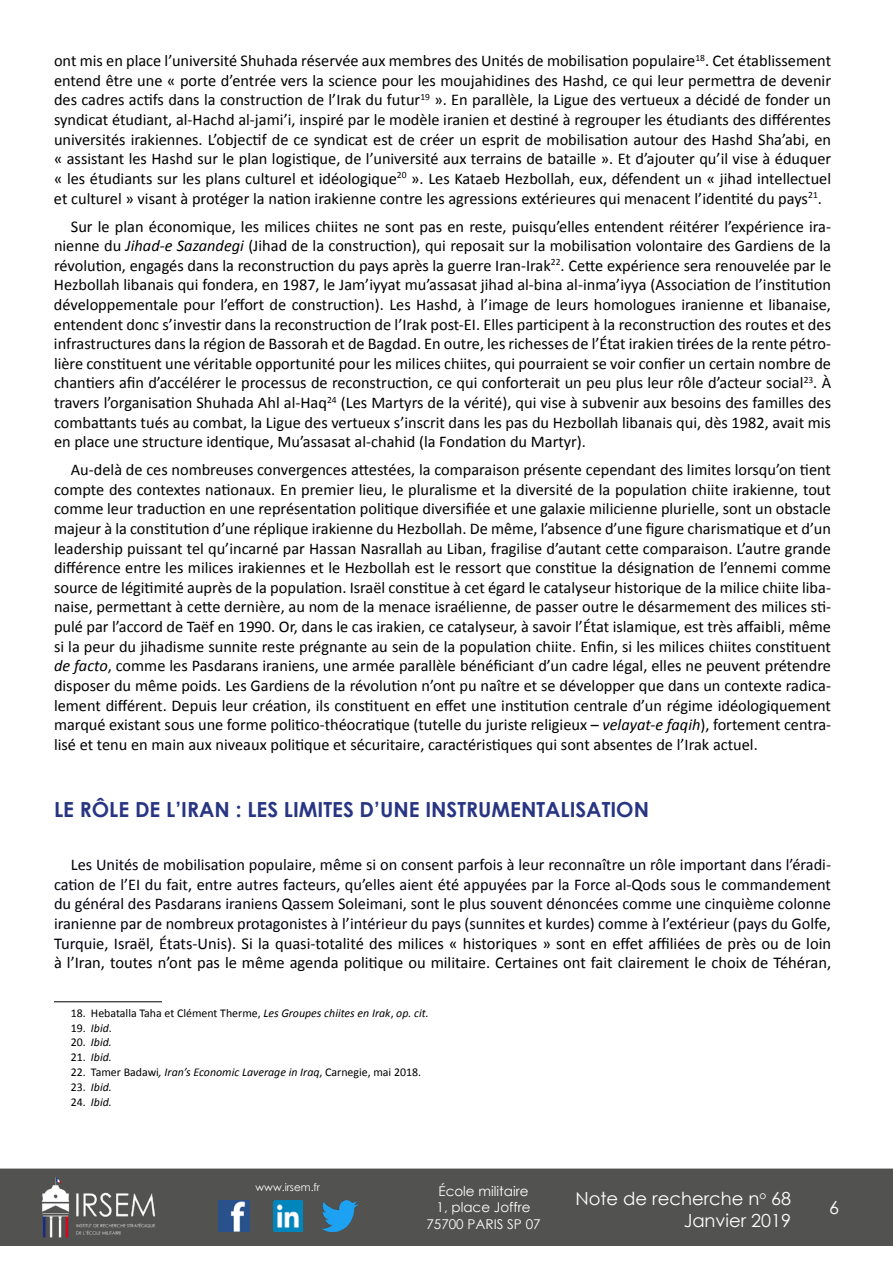
<style>
.page{position:relative;width:893px;height:1263px;background:#fff}
.page>*{position:absolute;margin:0;border:0;box-sizing:border-box;transform-origin:0 0}
.t1{font:700 20.85px "Century Gothic";color:#283583}
.t2{font:18px/21.6px "Century Gothic";color:#fff;text-align:right}
.t3{font:16.5px/19.8px "Calibri";color:#000}
.t4{font:16.35px/19.6px "Calibri";color:#000;text-align:justify}
.t5{font:16.35px/19.6px "Calibri";color:#00000a;text-align:justify}
.t6{font:13.5px/16.2px "Century Gothic";color:#fff;text-align:center}
.t7{font:11.85px "Calibri";color:#000}
.t8{font:italic 11.85px "Calibri";color:#000}
.t9{font:10.5px "Century Gothic";color:#fff}
.s1{font-style:italic}
.s2{color:#00000a}
.s3{font-style:normal}
</style>
<div class="page">
<div style="left:0;top:1168px;width:893px;height:78px;background:#525251;border:2px solid #525251"></div>
<img style="left:39px;top:1169px;width:117px;height:76px">
<img style="left:322px;top:1200px;width:36px;height:32px">
<img style="left:218px;top:1200px;width:31px;height:32px">
<img style="left:274px;top:1200px;width:28px;height:32px">
<hr style="left:54px;top:1001px;width:108px;height:1px;background:#000">
<p class="t4" style="left:54px;top:51px;width:779px">ont mis en place l’université Shuhada réservée aux membres des Unités de mobilisation populaire<sup>18</sup>. Cet établissement entend être une « porte d’entrée vers la science pour les moujahidines des Hashd, ce qui leur permettra de devenir des cadres actifs dans la construction de l’Irak du futur<sup>19</sup> ». En parallèle, la Ligue des vertueux a décidé de fonder un syndicat étudiant, al-Hachd al-jami’i, inspiré par le modèle iranien et destiné à regrouper les étudiants des différentes universités irakiennes. L’objectif de ce syndicat est de créer un esprit de mobilisation autour des Hashd Sha’abi, en « assistant les Hashd sur le plan logistique, de l’université aux terrains de bataille ». Et d’ajouter qu’il vise à éduquer « les étudiants sur les plans culturel et idéologique<sup>20</sup> ». Les Kataeb Hezbollah, eux, défendent un « jihad intellectuel et culturel » visant à protéger la nation irakienne contre les agressions extérieures qui menacent l’identité du pays<sup>21</sup>.</p>
<p class="t4" style="left:54px;top:216px;width:779px;text-indent:17px">Sur le plan économique, les milices chiites ne sont pas en reste, puisqu’elles entendent réitérer l’expérience ira&shy;nienne du <span class="s1">Jihad-e Sazandegi</span> (Jihad de la construction), qui reposait sur la mobilisation volontaire des Gardiens de la révolution, engagés dans la reconstruction du pays après la guerre Iran-Irak<sup>22</sup>. Cette expérience sera renouvelée par le Hezbollah libanais qui fondera, en 1987, le Jam’iyyat mu’assasat jihad al-bina al-inma’iyya (Association de l’institution développementale pour l’effort de construction). Les Hashd, à l’image de leurs homologues iranienne et libanaise, entendent donc s’investir dans la reconstruction de l’Irak post-EI. Elles participent à la reconstruction des routes et des infrastructures dans la région de Bassorah et de Bagdad. En outre, les richesses de l’État irakien tirées de la rente pétro&shy;lière constituent une véritable opportunité pour les milices chiites, qui pourraient se voir confier un certain nombre de chantiers afin d’accélérer le processus de reconstruction, ce qui conforterait un peu plus leur rôle d’acteur social<sup>23</sup>. À travers l’organisation Shuhada Ahl al-Haq<sup>24</sup> (Les Martyrs de la vérité), qui vise à subvenir aux besoins des familles des combattants tués au combat, la Ligue des vertueux s’inscrit dans les pas du Hezbollah libanais qui, dès 1982, avait mis en place une structure identique, Mu’assasat al-chahid (la Fondation du Martyr).</p>
<p class="t4" style="left:54px;top:460px;width:779px;text-indent:17px">Au-delà de ces nombreuses convergences attestées, la comparaison présente cependant des limites lorsqu’on tient compte des contextes nationaux. En premier lieu, le pluralisme et la diversité de la population chiite irakienne, tout comme leur traduction en une représentation politique diversifiée et une galaxie milicienne plurielle, sont un obstacle majeur à la constitution d’une réplique irakienne du Hezbollah. De même, l’absence d’une figure charismatique et d’un leadership puissant tel qu’incarné par Hassan Nasrallah au Liban, fragilise d’autant cette comparaison. L’autre grande différence entre les milices irakiennes et le Hezbollah est le ressort que constitue la désignation de l’ennemi comme source de légitimité auprès de la population. Israël constitue à cet égard le catalyseur historique de la milice chiite liba&shy;naise, permettant à cette dernière, au nom de la menace israélienne, de passer outre le désarmement des milices sti&shy;pulé par l’accord de Taëf en 1990. Or, dans le cas irakien, ce catalyseur, à savoir l’État islamique, est très affaibli, même si la peur du jihadisme sunnite reste prégnante au sein de la population chiite. Enfin, si les milices chiites constituent <span class="s1">de facto</span>, comme les Pasdarans iraniens, une armée parallèle bénéficiant d’un cadre légal, elles ne peuvent prétendre disposer du même poids. Les Gardiens de la révolution n’ont pu naître et se développer que dans un contexte radica&shy;lement différent. Depuis leur création, ils constituent en effet une institution centrale d’un régime idéologiquement marqué existant sous une forme politico-théocratique (tutelle du juriste religieux – <span class="s1">velayat-e faqih</span>), fortement centra&shy;lisé et tenu en main aux niveaux politique et sécuritaire, caractéristiques qui sont absentes de l’Irak actuel.</p>
<p class="t1" style="left:54px;top:793px;width:597px">LE RÔLE DE L’IRAN : LES LIMITES D’UNE INSTRUMENTALISATION</p>
<p class="t5" style="left:54px;top:855px;width:779px;text-indent:17px">Les Unités de mobilisation populaire, même si on consent parfois à leur reconnaître un rôle important dans l’éradi&shy;cation de l’EI du fait, entre autres facteurs, qu’elles aient été appuyées par la Force al-Qods sous le commandement du général des Pasdarans iraniens Qassem Soleimani, sont le plus souvent dénoncées comme une cinquième colonne iranienne par de nombreux protagonistes à l’intérieur du pays (sunnites et kurdes) comme à l’extérieur (pays du Golfe,</p>
<p class="t3" style="left:54px;top:933px;width:779px"><span class="s2">Turquie, Israël, États-Unis).</span> Si la quasi-totalité des milices « historiques » sont en effet affiliées de près ou de loin à l’Iran, toutes n’ont pas le même agenda politique ou militaire. Certaines ont fait clairement le choix de Téhéran,</p>
<p class="t7" style="left:71px;top:1005px;width:359px">18. Hebatalla Taha et Clément Therme, <span class="s1">Les Groupes chiites en Irak</span>, <span class="s1">op. cit.</span></p>
<p class="t7" style="left:71px;top:1020px;width:43px">19. <span class="s1">Ibid</span>.</p>
<p class="t8" style="left:71px;top:1034px;width:43px"><span class="s3">20.</span> Ibid.</p>
<p class="t8" style="left:71px;top:1049px;width:43px"><span class="s3">21.</span> Ibid.</p>
<p class="t7" style="left:71px;top:1064px;width:352px">22. Tamer Badawi<span class="s1">, Iran’s Economic Laverage in Iraq</span>, Carnegie, mai 2018.</p>
<p class="t8" style="left:71px;top:1079px;width:43px"><span class="s3">23.</span> Ibid.</p>
<p class="t8" style="left:71px;top:1094px;width:43px"><span class="s3">24.</span> Ibid.</p>
<p class="t9" style="left:256px;top:1179px;width:66px">www.irsem.fr</p>
<p class="t6" style="left:426px;top:1183px;width:116px">École militaire<br>1, place Joffre<br>75700 PARIS SP 07</p>
<p class="t2" style="left:575px;top:1187px;width:217px">Note de recherche n<sup>o</sup> 68<br>Janvier 2019</p>
<p class="t2" style="left:829px;top:1196px;width:11px">6</p>
</div>
